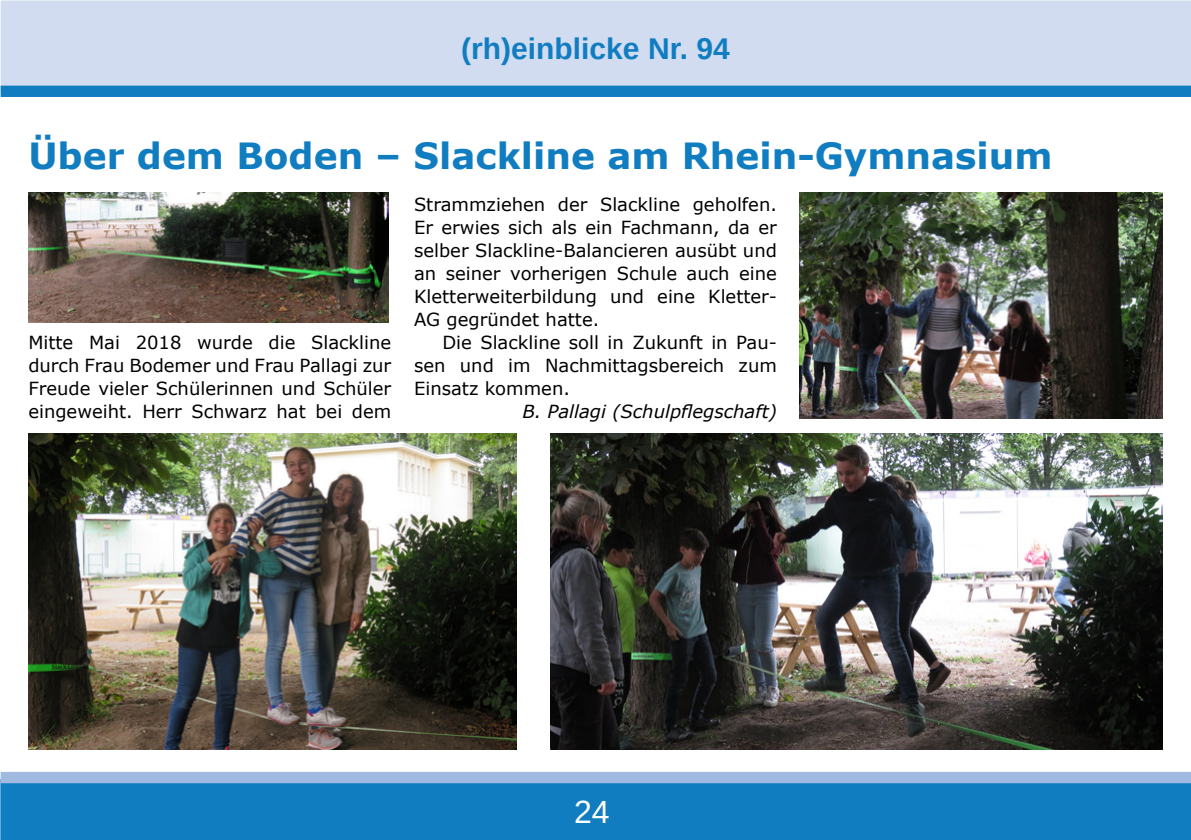
<style>
.page{position:relative;width:1191px;height:840px;background:#fff}
.page>*{position:absolute;margin:0;border:0;box-sizing:border-box;transform-origin:0 0}
.t1{font:700 36px "Verdana";color:#117dc1}
.t2{font:32px "Liberation Sans";color:#fff}
.t3{font:700 30px "Liberation Sans";color:#117dc1}
.t4{font:18px/23px "Verdana";color:#000;text-align:justify}
.t5{font:italic 18px "Verdana";color:#000}
</style>
<div class="page">
<div style="left:1px;top:0;width:1190px;height:91px;background:#d1dcf1;border:2px solid #d1dcf1"></div>
<div style="left:1px;top:779px;width:1189px;height:60px;background:#117dc1"></div>
<div style="left:1px;top:86px;width:1190px;height:11px;background:#117dc1"></div>
<div style="left:1px;top:771px;width:1190px;height:11px;background:#a1bae2"></div>
<img style="left:28px;top:433px;width:488px;height:315px">
<img style="left:28px;top:193px;width:360px;height:129px">
<img style="left:550px;top:433px;width:612px;height:315px">
<img style="left:799px;top:193px;width:363px;height:225px">
<h3 class="t3" style="left:461px;top:26px;width:270px">(rh)einblicke Nr. 94</h3>
<h1 class="t1" style="left:28px;top:131px;width:1025px">Über dem Boden – Slackline am Rhein-Gymnasium</h1>
<p class="t4" style="left:28px;top:331px;width:364px">Mitte Mai 2018 wurde die Slackline durch Frau Bodemer und Frau Pallagi zur Freude vieler Schülerinnen und Schüler eingeweiht. Herr Schwarz hat bei dem</p>
<p class="t4" style="left:414px;top:193px;width:364px">Strammziehen der Slackline geholfen.<br>Er erwies sich als ein Fachmann, da er selber Slackline-Balancieren ausübt und an seiner vorherigen Schule auch eine Kletterweiterbildung und eine Kletter-AG gegründet hatte.</p>
<p class="t4" style="left:414px;top:331px;width:364px;text-indent:28px">Die Slackline soll in Zukunft in Pau&shy;sen und im Nachmittagsbereich zum Einsatz kommen.</p>
<p class="t5" style="left:522px;top:399px;width:256px">B. Pallagi (Schulpflegschaft)</p>
<h2 class="t2" style="left:574px;top:791px;width:44px">2424</h2>
</div>
